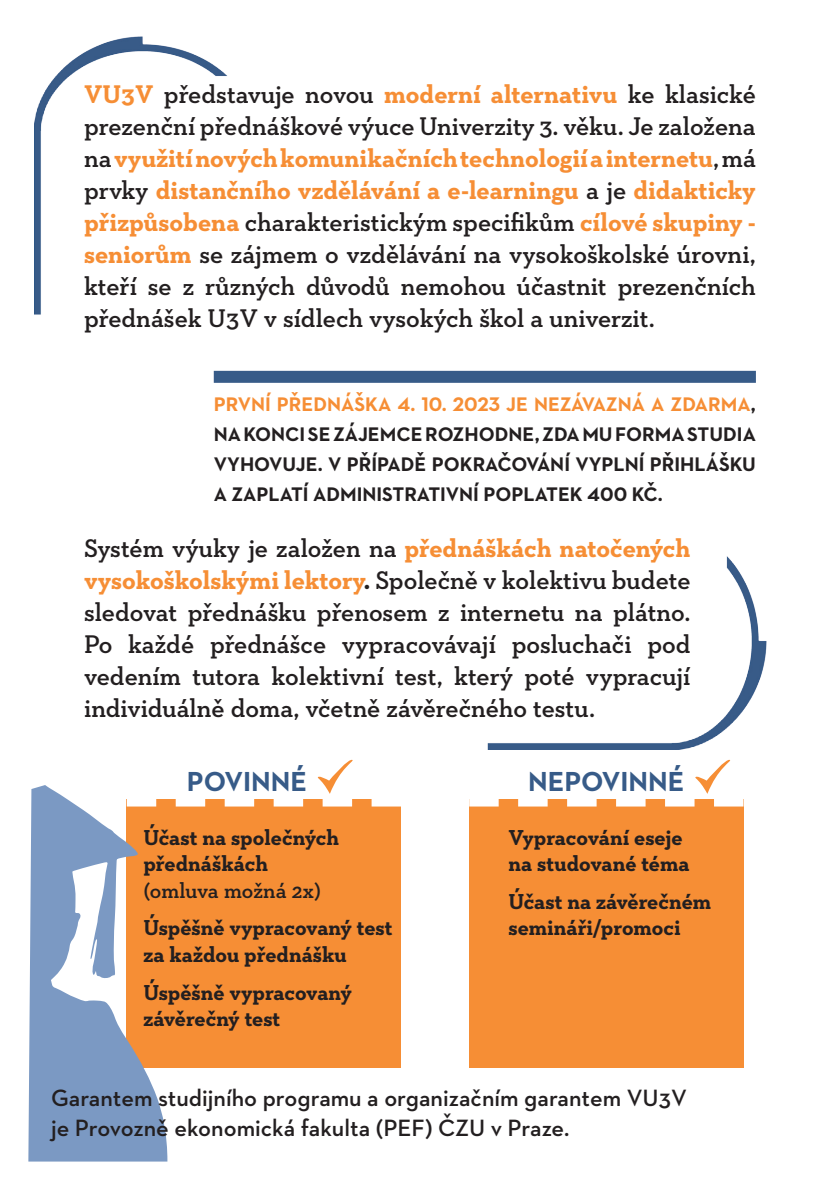
<style>
.page{position:relative;width:840px;height:1191px;background:#fff}
.page>*{position:absolute;margin:0;border:0;box-sizing:border-box;transform-origin:0 0}
.t1{font:700 28px "Neutraface 2 Text";color:#375b88}
.t2{font:600 26px/32px "Neutraface Slab Text";color:#231f20;text-align:justify}
.t3{font:600 24px/30px "Neutraface 2 Text";color:#231f20}
.t4{font:700 22px/26.4px "Neutraface Slab Text";color:#231f20}
.t5{font:700 20px/30px "Neutraface 2 Text";color:#231f20;text-align:justify}
.s1{font-weight:700;color:#f68e35}
.s2{color:#f68e35}
.s3{font-weight:700}
.s4{font-weight:600}
</style>
<div class="page">
<div style="left:127px;top:799px;width:274px;height:268px;background:#f68e35"></div>
<div style="left:469px;top:799px;width:274px;height:268px;background:#f68e35"></div>
<img style="left:487px;top:556px;width:280px;height:193px">
<div style="left:214px;top:371px;width:541px;height:12px;background:#375b88"></div>
<img style="left:34px;top:36px;width:225px;height:347px">
<svg style="left:28px;top:785px;width:139px;height:376px;fill:#7b99c3"></svg>
<svg style="left:127px;top:759px;width:274px;height:47px"></svg>
<svg style="left:469px;top:759px;width:274px;height:47px"></svg>
<p class="t2" style="left:84px;top:78px;width:673px"><span class="s1">VU3V</span> představuje novou <span class="s1">moderní alternativu</span> ke klasické prezenční přednáškové výuce Univerzity 3. věku. Je založena na <span class="s1">využití nových komunikačních technologií a internetu</span>, má prvky <span class="s1">distančního vzdělávání a e-learningu</span> a je <span class="s1">didakticky přizpůsobena</span> charakteristickým specifikům <span class="s1">cílové skupiny - seniorům</span> se zájmem o vzdělávání na vysokoškolské úrovni, kteří se z různých důvodů nemohou účastnit prezenčních přednášek U3V v sídlech vysokých škol a univerzit.</p>
<p class="t5" style="left:214px;top:389px;width:543px"><span class="s2">PRVNÍ PŘEDNÁŠKA 4. 10. 2023 JE NEZÁVAZNÁ A ZDARMA</span>, NA KONCI SE ZÁJEMCE ROZHODNE, ZDA MU FORMA STUDIA VYHOVUJE. V PŘÍPADĚ POKRAČOVÁNÍ VYPLNÍ PŘIHLÁŠKU A ZAPLATÍ ADMINISTRATIVNÍ POPLATEK 400 KČ.</p>
<p class="t2" style="left:84px;top:532px;width:607px">Systém výuky je založen na <span class="s1">přednáškách natočených vysokoškolskými lektory</span><span class="s3">.</span> Společně v kolektivu budete sledovat přednášku přenosem z internetu na plátno.<br>Po každé přednášce vypracovávají posluchači pod vedením tutora kolektivní test, který poté vypracují individuálně doma, včetně závěrečného testu.</p>
<p class="t1" style="left:187px;top:763px;width:122px">POVINNÉ</p>
<p class="t1" style="left:528px;top:763px;width:158px">NEPOVINNÉ</p>
<p class="t4" style="left:143px;top:824px;width:197px">Účast na společných přednáškách <span class="s4">(omluva možná 2x)</span></p>
<p class="t4" style="left:143px;top:914px;width:251px">Úspěšně vypracovaný test za každou přednášku</p>
<p class="t4" style="left:143px;top:978px;width:210px">Úspěšně vypracovaný závěrečný test</p>
<p class="t4" style="left:508px;top:824px;width:183px">Vypracování eseje na studované téma</p>
<p class="t4" style="left:508px;top:888px;width:204px">Účast na závěrečném semináři/promoci</p>
<p class="t3" style="left:51px;top:1082px;width:637px">Garantem studijního programu a organizačním garantem VU3V je Provozně ekonomická fakulta (PEF) ČZU v Praze.</p>
</div>
